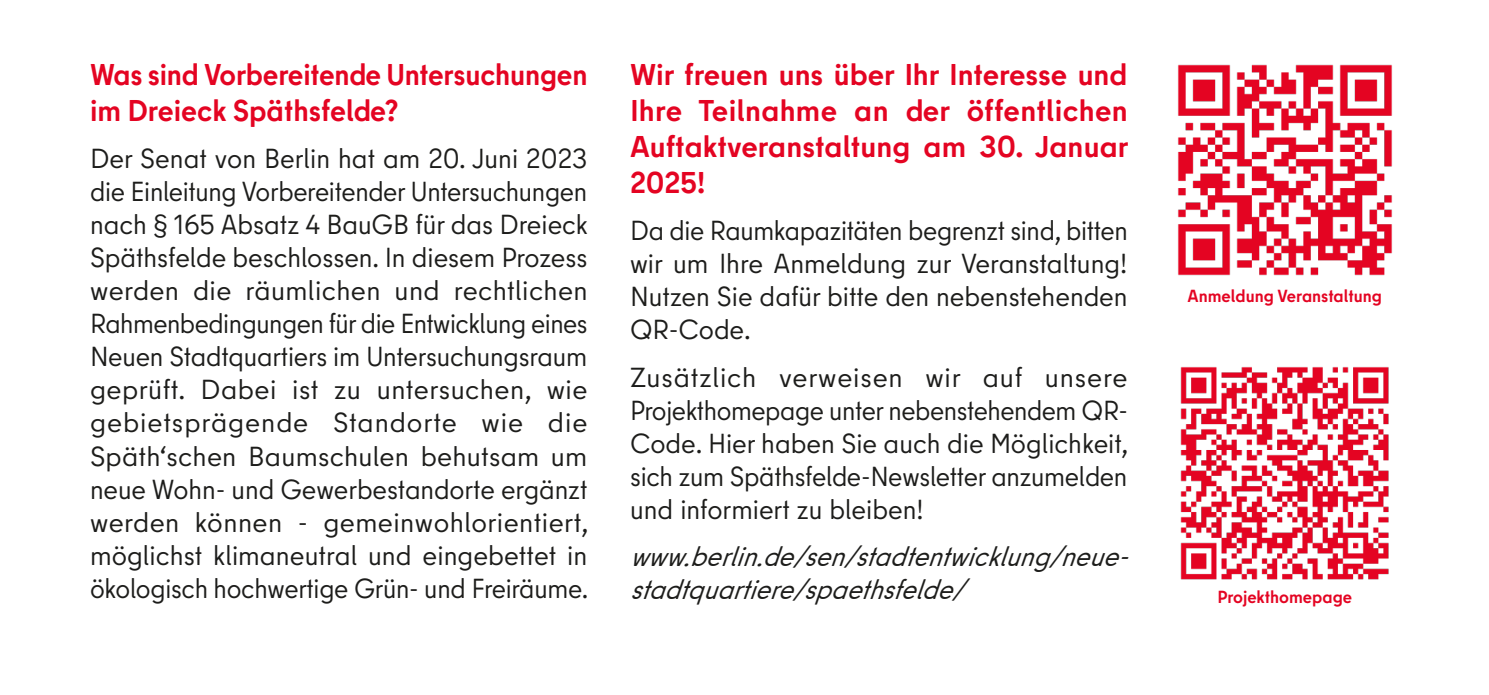
<style>
.page{position:relative;width:1489px;height:695px;background:#fff}
.page>*{position:absolute;margin:0;border:0;box-sizing:border-box;transform-origin:0 0}
.t1{font:700 30px/36px "Berlin Type";letter-spacing:-.005em;color:#e40422}
.t2{font:27.5px/33px "Berlin Type";letter-spacing:-.01em;color:#1d1d1b;text-align:justify}
.t3{font:italic 27.5px/33px "Berlin Type Office";color:#1d1d1b}
.t4{font:700 17.5px "Berlin Type";color:#e40422}
</style>
<div class="page">
<img style="left:1180px;top:367px;width:209px;height:213px">
<img style="left:1178px;top:64px;width:214px;height:212px">
<p class="t1" style="left:90px;top:57px;width:499px">Was sind Vorbereitende Untersuchungen im Dreieck Späthsfelde?</p>
<p class="t2" style="left:90px;top:142px;width:500px">Der Senat von Berlin hat am 20. Juni 2023 die Einleitung Vorbereitender Untersuchungen nach § 165 Absatz 4 BauGB für das Dreieck Späthsfelde beschlossen. In diesem Prozess werden die räumlichen und rechtlichen Rahmenbedingungen für die Entwicklung eines Neuen Stadtquartiers im Untersuchungsraum geprüft. Dabei ist zu untersuchen, wie gebietsprägende Standorte wie die Späth‘schen Baumschulen behutsam um neue Wohn- und Gewerbestandorte ergänzt werden können - gemeinwohlorientiert, möglichst klimaneutral und eingebettet in ökologisch hochwertige Grün- und Freiräume.</p>
<p class="t1" style="left:630px;top:57px;width:500px;text-align:justify">Wir freuen uns über Ihr Interesse und Ihre Teilnahme an der öffentlichen Auftaktveranstaltung am 30. Januar 2025!</p>
<p class="t2" style="left:630px;top:214px;width:499px">Da die Raumkapazitäten begrenzt sind, bitten wir um Ihre Anmeldung zur Veranstaltung!<br>Nutzen Sie dafür bitte den nebenstehenden QR-Code.</p>
<p class="t2" style="left:630px;top:360px;width:499px">Zusätzlich verweisen wir auf unsere Projekthomepage unter nebenstehendem QR-Code. Hier haben Sie auch die Möglichkeit, sich zum Späthsfelde-Newsletter anzumelden und informiert zu bleiben!</p>
<p class="t3" style="left:630px;top:540px;width:510px">www.berlin.de/sen/stadtentwicklung/neue&shy;stadtquartiere/spaethsfelde/</p>
<p class="t4" style="left:1187px;top:284px;width:196px">Anmeldung Veranstaltung</p>
<p class="t4" style="left:1217px;top:585px;width:136px">Projekthomepage</p>
</div>
